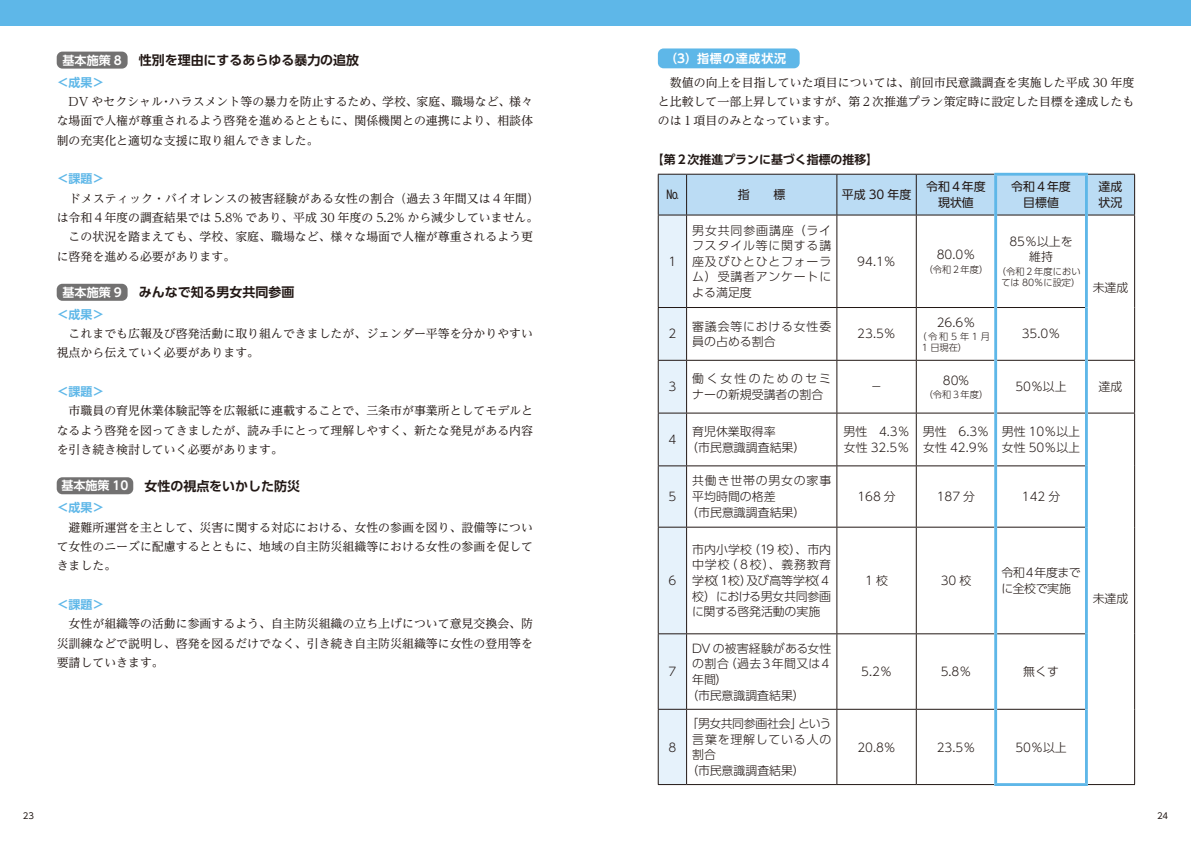
<style>
.page{position:relative;width:1191px;height:842px;background:#fff}
.page>*{position:absolute;margin:0;border:0;box-sizing:border-box;transform-origin:0 0}
.t1{font:700 13px "UD Shin Go Pro De";color:#221815}
.t2{font:700 12px "UD Shin Go Pro De";letter-spacing:.03em;color:#fff}
.t3{font:700 12px "UD Shin Go Pro De";letter-spacing:.065em;color:#fff}
.t4{font:11.9px/19.3px "UD Reimin Pro";color:#221815;text-align:justify}
.t5{font:300 11.9px/15.6px "UD Shin Go Pro";color:#221815}
.t6{font:300 11.9px/15.6px "UD Shin Go Pro";letter-spacing:.065em;color:#221815}
.t7{font:11.9px/15.6px "UD Shin Go Pro";color:#221815;text-align:center}
.t8{font:700 11.9px "UD Shin Go Pro De";color:#5eb7e8}
.t9{font:700 11.9px "UD Shin Go Pro De";color:#221815}
.t10{font:300 11.9px/15.6px "UD Shin Go Pro";letter-spacing:-.04em;color:#221815}
.t11{font:300 11.9px "UD Shin Go Pro";letter-spacing:-.035em;color:#221815}
.t12{font:300 11.9px "UD Shin Go Pro";letter-spacing:.03em;color:#221815}
.t13{font:300 9.2px/11.3px "UD Shin Go Pro";color:#221815;text-align:center}
.t14{font:300 9.2px/10.6px "UD Shin Go Pro";letter-spacing:.295em;color:#221815}
.t15{font:8.5px "UD Shin Go Pro";color:#221815}
.s1{font-size:12px;color:#fff}
</style>
<div class="page">
<div style="left:0;top:0;width:1191px;height:25px;background:#5eb7e8"></div>
<div style="left:57px;top:52px;width:71px;height:17px;background:#727171;border-radius:6px"></div>
<div style="left:57px;top:284px;width:71px;height:17px;background:#727171;border-radius:6px"></div>
<div style="left:57px;top:477px;width:76px;height:17px;background:#727171;border-radius:6px"></div>
<div style="left:658px;top:48px;width:141px;height:20px;background:#5eb7e8;border-radius:6px"></div>
<hr style="left:1134px;top:175px;width:1px;height:40px;background:#221815">
<hr style="left:1134px;top:215px;width:1px;height:92px;background:#221815">
<hr style="left:1134px;top:307px;width:1px;height:53px;background:#221815">
<hr style="left:1087px;top:360px;width:48px;height:1px;background:#221815">
<hr style="left:1134px;top:361px;width:1px;height:52px;background:#221815">
<hr style="left:1134px;top:413px;width:1px;height:53px;background:#221815">
<hr style="left:1134px;top:466px;width:1px;height:61px;background:#221815">
<hr style="left:1134px;top:527px;width:1px;height:107px;background:#221815">
<hr style="left:1134px;top:634px;width:1px;height:75px;background:#221815">
<hr style="left:1134px;top:709px;width:1px;height:75px;background:#221815">
<hr style="left:1087px;top:784px;width:48px;height:1px;background:#221815">
<svg style="left:658px;top:174px;width:476px;height:611px"></svg>
<hr style="left:658px;top:175px;width:1px;height:40px;background:#221815">
<hr style="left:686px;top:174px;width:151px;height:1px;background:#221815">
<hr style="left:837px;top:174px;width:79px;height:1px;background:#221815">
<hr style="left:916px;top:174px;width:78px;height:1px;background:#221815">
<hr style="left:1087px;top:174px;width:48px;height:1px;background:#221815">
<hr style="left:658px;top:215px;width:1px;height:92px;background:#221815">
<hr style="left:658px;top:308px;width:1px;height:52px;background:#221815">
<hr style="left:658px;top:361px;width:1px;height:52px;background:#221815">
<hr style="left:658px;top:413px;width:1px;height:52px;background:#221815">
<hr style="left:658px;top:466px;width:1px;height:61px;background:#221815">
<hr style="left:658px;top:527px;width:1px;height:106px;background:#221815">
<hr style="left:658px;top:634px;width:1px;height:75px;background:#221815">
<hr style="left:658px;top:710px;width:1px;height:74px;background:#221815">
<hr style="left:994px;top:173px;width:93px;height:3px;background:#5eb7e8">
<hr style="left:994px;top:176px;width:3px;height:39px;background:#5eb7e8">
<hr style="left:1085px;top:176px;width:2px;height:39px;background:#5eb7e8">
<hr style="left:994px;top:215px;width:3px;height:92px;background:#5eb7e8">
<hr style="left:1085px;top:215px;width:2px;height:92px;background:#5eb7e8">
<hr style="left:994px;top:307px;width:3px;height:53px;background:#5eb7e8">
<hr style="left:1085px;top:307px;width:2px;height:53px;background:#5eb7e8">
<hr style="left:994px;top:360px;width:3px;height:53px;background:#5eb7e8">
<hr style="left:1085px;top:360px;width:2px;height:53px;background:#5eb7e8">
<hr style="left:994px;top:413px;width:3px;height:53px;background:#5eb7e8">
<hr style="left:1085px;top:413px;width:2px;height:53px;background:#5eb7e8">
<hr style="left:994px;top:466px;width:3px;height:61px;background:#5eb7e8">
<hr style="left:1085px;top:466px;width:2px;height:61px;background:#5eb7e8">
<hr style="left:994px;top:527px;width:3px;height:107px;background:#5eb7e8">
<hr style="left:1085px;top:527px;width:2px;height:107px;background:#5eb7e8">
<hr style="left:994px;top:634px;width:3px;height:75px;background:#5eb7e8">
<hr style="left:1085px;top:634px;width:2px;height:75px;background:#5eb7e8">
<hr style="left:994px;top:709px;width:3px;height:74px;background:#5eb7e8">
<hr style="left:1085px;top:709px;width:2px;height:74px;background:#5eb7e8">
<hr style="left:994px;top:783px;width:93px;height:3px;background:#5eb7e8">
<p class="t2" style="left:63px;top:50px;width:61px">基本施策 8</p>
<p class="t1" style="left:139px;top:50px;width:222px">性別を理由にするあらゆる暴力の追放</p>
<p class="t8" style="left:57px;top:72px;width:49px">＜成果＞</p>
<p class="t4" style="left:57px;top:91px;width:478px">　DV やセクシャル・ハラスメント等の暴力を防止するため、学校、家庭、職場など、様々な場面で人権が尊重されるよう啓発を進めるとともに、関係機関との連携により、相談体制の充実化と適切な支援に取り組んできました。</p>
<p class="t8" style="left:57px;top:169px;width:49px">＜課題＞</p>
<p class="t4" style="left:57px;top:188px;width:484px;text-align:left">　ドメスティック・バイオレンスの被害経験がある女性の割合（過去３年間又は４年間）は令和４年度の調査結果では 5.8% であり、平成 30 年度の 5.2% から減少していません。　この状況を踏まえても、学校、家庭、職場など、様々な場面で人権が尊重されるよう更に啓発を進める必要があります。</p>
<p class="t2" style="left:63px;top:283px;width:61px">基本施策 9</p>
<p class="t1" style="left:139px;top:282px;width:157px">みんなで知る男女共同参画</p>
<p class="t8" style="left:57px;top:304px;width:49px">＜成果＞</p>
<p class="t4" style="left:57px;top:324px;width:478px">　これまでも広報及び啓発活動に取り組んできましたが、ジェンダー平等を分かりやすい視点から伝えていく必要があります。</p>
<p class="t8" style="left:57px;top:382px;width:49px">＜課題＞</p>
<p class="t4" style="left:57px;top:401px;width:478px">　市職員の育児休業体験記等を広報紙に連載することで、三条市が事業所としてモデルとなるよう啓発を図ってきましたが、読み手にとって理解しやすく、新たな発見がある内容を引き続き検討していく必要があります。</p>
<p class="t1" style="left:61px;top:475px;width:240px"><span class="s1">基本施策 10</span> 女性の視点をいかした防災</p>
<p class="t8" style="left:57px;top:498px;width:49px">＜成果＞</p>
<p class="t4" style="left:57px;top:517px;width:478px">　避難所運営を主として、災害に関する対応における、女性の参画を図り、設備等について女性のニーズに配慮するとともに、地域の自主防災組織等における女性の参画を促してきました。</p>
<p class="t8" style="left:57px;top:595px;width:49px">＜課題＞</p>
<p class="t4" style="left:57px;top:614px;width:478px">　女性が組織等の活動に参画するよう、自主防災組織の立ち上げについて意見交換会、防災訓練などで説明し、啓発を図るだけでなく、引き続き自主防災組織等に女性の登用等を要請していきます。</p>
<p class="t3" style="left:665px;top:49px;width:123px">（3）指標の達成状況</p>
<p class="t4" style="left:658px;top:72px;width:478px">　数値の向上を目指していた項目については、前回市民意識調査を実施した平成 30 年度と比較して一部上昇していますが、第２次推進プラン策定時に設定した目標を達成したものは１項目のみとなっています。</p>
<p class="t9" style="left:652px;top:150px;width:228px">【第２次推進プランに基づく指標の推移】</p>
<p class="t7" style="left:666px;top:186px;width:13px">№</p>
<p class="t7" style="left:738px;top:186px;width:49px">指　　標</p>
<p class="t7" style="left:842px;top:186px;width:71px">平成 30 年度</p>
<p class="t7" style="left:926px;top:179px;width:61px">令和４年度現状値</p>
<p class="t7" style="left:1011px;top:179px;width:61px">令和４年度目標値</p>
<p class="t7" style="left:1098px;top:179px;width:25px;text-align:left">達成状況</p>
<p class="t5" style="left:666px;top:253px;width:13px">１</p>
<p class="t5" style="left:692px;top:222px;width:140px;text-align:justify">男女共同参画講座（ライフスタイル等に関する講座及びひとひとフォーラム）受講者アンケートによる満足度</p>
<p class="t5" style="left:857px;top:253px;width:40px">94.1％</p>
<p class="t5" style="left:666px;top:326px;width:13px">２</p>
<p class="t6" style="left:692px;top:318px;width:140px">審議会等における女性委員の占める割合</p>
<p class="t5" style="left:857px;top:326px;width:40px">23.5％</p>
<p class="t5" style="left:666px;top:378px;width:13px">３</p>
<p class="t5" style="left:692px;top:371px;width:140px">働く女性のためのセミナーの新規受講者の割合</p>
<p class="t5" style="left:870px;top:378px;width:13px">－</p>
<p class="t5" style="left:936px;top:247px;width:40px">80.0％</p>
<p class="t13" style="left:923px;top:263px;width:66px">（令和２年度）</p>
<p class="t5" style="left:1009px;top:233px;width:65px;text-align:center">85％以上を維持</p>
<p class="t13" style="left:996px;top:265px;width:85px">（令和２年度においては 80％に設定）</p>
<p class="t5" style="left:936px;top:314px;width:40px">26.6％</p>
<p class="t14" style="left:922px;top:331px;width:70px;text-indent:-5px">（令和5年1月<br>1 日現在）</p>
<p class="t5" style="left:1021px;top:326px;width:40px">35.0％</p>
<p class="t5" style="left:1092px;top:279px;width:37px">未達成</p>
<p class="t5" style="left:943px;top:372px;width:28px">80%</p>
<p class="t13" style="left:923px;top:388px;width:66px">（令和３年度）</p>
<p class="t5" style="left:1015px;top:378px;width:53px">50％以上</p>
<p class="t5" style="left:1098px;top:378px;width:25px">達成</p>
<p class="t5" style="left:666px;top:431px;width:13px">４</p>
<p class="t5" style="left:686px;top:423px;width:121px;text-indent:6px">育児休業取得率<br>（市民意識調査結果）</p>
<p class="t5" style="left:843px;top:423px;width:68px">男性 4.3％女性 32.5％</p>
<p class="t5" style="left:922px;top:423px;width:68px">男性 6.3％女性 42.9％</p>
<p class="t5" style="left:1002px;top:423px;width:80px">男性 10％以上女性 50％以上</p>
<p class="t5" style="left:666px;top:488px;width:13px">５</p>
<p class="t6" style="left:692px;top:473px;width:140px">共働き世帯の男女の家事</p>
<p class="t5" style="left:692px;top:488px;width:85px">平均時間の格差</p>
<p class="t5" style="left:686px;top:504px;width:121px">（市民意識調査結果）</p>
<p class="t5" style="left:857px;top:488px;width:40px">168 分</p>
<p class="t5" style="left:936px;top:488px;width:40px">187 分</p>
<p class="t5" style="left:1021px;top:488px;width:40px">142 分</p>
<p class="t5" style="left:666px;top:572px;width:13px">６</p>
<p class="t5" style="left:692px;top:541px;width:140px;text-align:justify">市内小学校（19 校）、市内中学校（８校）、義務教育学校（１校）及び高等学校（４校）における男女共同参画に関する啓発活動の実施</p>
<p class="t5" style="left:865px;top:572px;width:24px">1校</p>
<p class="t5" style="left:940px;top:572px;width:32px">30 校</p>
<p class="t10" style="left:1001px;top:564px;width:81px">令和４年度までに全校で実施</p>
<p class="t5" style="left:1092px;top:591px;width:37px">未達成</p>
<p class="t5" style="left:666px;top:663px;width:13px">７</p>
<p class="t5" style="left:692px;top:640px;width:140px">DV の被害経験がある女性</p>
<p class="t12" style="left:692px;top:654px;width:140px">の割合（過去３年間又は４</p>
<p class="t5" style="left:692px;top:671px;width:37px">年間）</p>
<p class="t5" style="left:686px;top:687px;width:120px">（市民意識調査結果）</p>
<p class="t5" style="left:861px;top:663px;width:32px">5.2％</p>
<p class="t5" style="left:940px;top:663px;width:32px">5.8％</p>
<p class="t5" style="left:1023px;top:663px;width:37px">無くす</p>
<p class="t5" style="left:666px;top:739px;width:13px">８</p>
<p class="t11" style="left:686px;top:714px;width:146px">「男女共同参画社会」という</p>
<p class="t6" style="left:692px;top:731px;width:140px">言葉を理解している人の</p>
<p class="t5" style="left:692px;top:746px;width:25px">割合</p>
<p class="t5" style="left:686px;top:762px;width:120px">（市民意識調査結果）</p>
<p class="t5" style="left:857px;top:739px;width:40px">20.8％</p>
<p class="t5" style="left:936px;top:739px;width:40px">23.5％</p>
<p class="t5" style="left:1015px;top:739px;width:53px">50％以上</p>
<p class="t15" style="left:23px;top:809px;width:13px">23</p>
<p class="t15" style="left:1157px;top:809px;width:13px">24</p>
</div>
